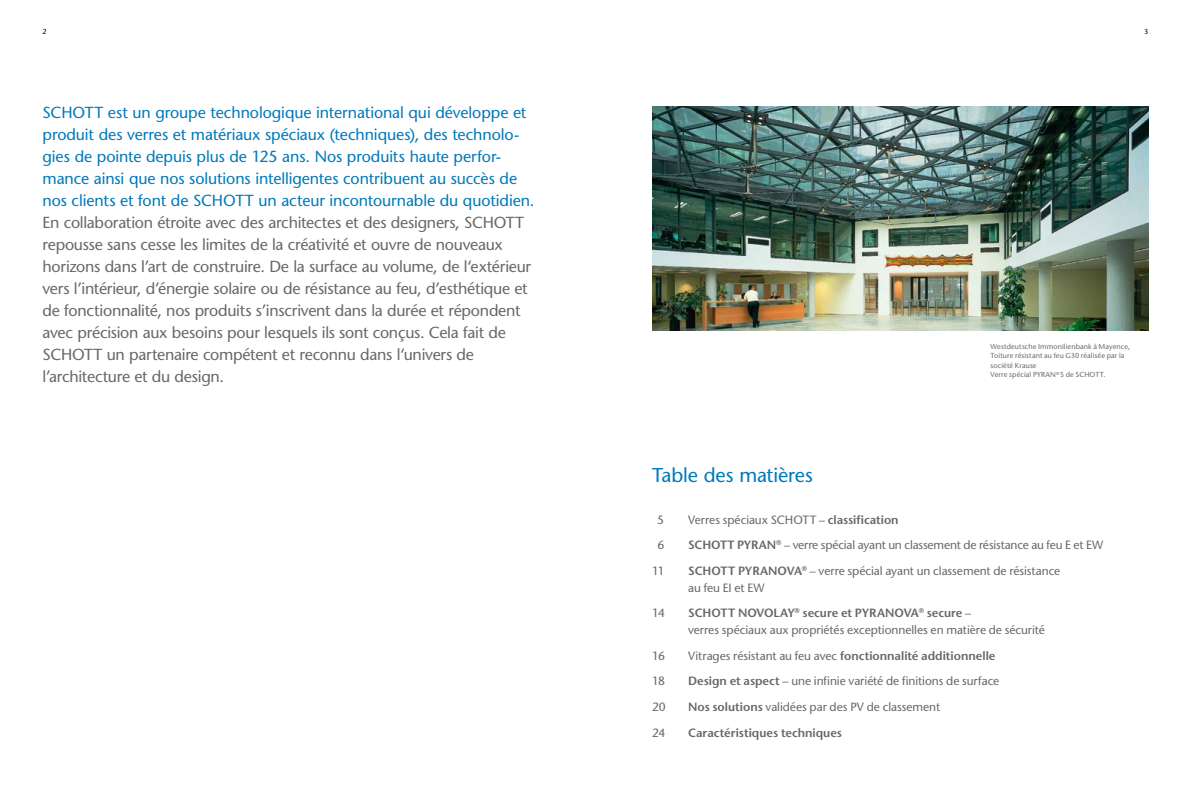
<style>
.page{position:relative;width:1191px;height:794px;background:#fff}
.page>*{position:absolute;margin:0;border:0;box-sizing:border-box;transform-origin:0 0}
.t1{font:500 20px "Stone Sans Std";letter-spacing:-.005em;color:#0079bb}
.t2{font:500 16px/22px "Stone Sans Std";letter-spacing:-.02em;color:#686867}
.t3{font:500 16px/22px "Stone Sans Std";letter-spacing:-.01em;color:#0079bb}
.t4{font:500 12px/17px "Stone Sans Std";letter-spacing:-.01em;color:#686867}
.t5{font:600 12px "Stone Sans Std";color:#686867}
.t6{font:500 7.2px/9.5px "Stone Sans Std";letter-spacing:.015em;color:#686867}
.t7{font:500 7.2px "Stone Sans Std";color:#000}
.s1{font-weight:600}
.s2{font-weight:500}
</style>
<div class="page">
<img style="left:652px;top:107px;width:496px;height:223px">
<p class="t7" style="left:43px;top:27px;width:6px">2</p>
<p class="t7" style="left:1144px;top:27px;width:6px">3</p>
<p class="t3" style="left:43px;top:102px;width:493px">SCHOTT est un groupe technologique international qui développe et produit des verres et matériaux spéciaux (techniques), des technolo&shy;gies de pointe depuis plus de 125 ans. Nos produits haute perfor&shy;mance ainsi que nos solutions intelligentes contribuent au succès de nos clients et font de SCHOTT un acteur incontournable du quotidien.</p>
<p class="t2" style="left:43px;top:212px;width:490px">En collaboration étroite avec des architectes et des designers, SCHOTT repousse sans cesse les limites de la créativité et ouvre de nouveaux horizons dans l’art de construire. De la surface au volume, de l‘extérieur vers l’intérieur, d’énergie solaire ou de résistance au feu, d’esthétique et de fonctionnalité, nos produits s’inscrivent dans la durée et répondent avec précision aux besoins pour lesquels ils sont conçus. Cela fait de SCHOTT un partenaire compétent et reconnu dans l‘univers de l’architecture et du design.</p>
<p class="t6" style="left:990px;top:341px;width:141px">Westdeutsche Immonilienbank à Mayence, Toiture résistant au feu G30 réalisée par la société Krause<br>Verre spécial PYRAN<sup>®</sup> S de SCHOTT.</p>
<p class="t1" style="left:652px;top:463px;width:162px">Table des matières</p>
<p class="t4" style="left:657px;top:511px;width:8px">5</p>
<p class="t4" style="left:688px;top:511px;width:212px">Verres spéciaux SCHOTT – <span class="s1">classification</span></p>
<p class="t4" style="left:657px;top:537px;width:8px">6</p>
<p class="t4" style="left:688px;top:537px;width:416px"><span class="s1">SCHOTT PYRAN</span><sup>®</sup> – verre spécial ayant un classement de résistance au feu E et EW</p>
<p class="t4" style="left:652px;top:562px;width:14px">11</p>
<p class="t4" style="left:688px;top:562px;width:373px"><span class="s1">SCHOTT PYRANOVA</span><sup>®</sup> – verre spécial ayant un classement de résistance au feu EI et EW</p>
<p class="t4" style="left:652px;top:605px;width:14px">14</p>
<p class="t4" style="left:688px;top:605px;width:358px"><span class="s1">SCHOTT NOVOLAY</span><sup>®</sup> <span class="s1">secure et PYRANOVA</span><sup>®</sup> <span class="s1">secure</span> –<br>verres spéciaux aux propriétés exceptionnelles en matière de sécurité</p>
<p class="t4" style="left:652px;top:647px;width:14px">16</p>
<p class="t5" style="left:688px;top:648px;width:309px"><span class="s2">Vitrages résistant au feu avec</span> fonctionnalité additionnelle</p>
<p class="t4" style="left:652px;top:673px;width:14px">18</p>
<p class="t4" style="left:688px;top:673px;width:312px"><span class="s1">Design et aspect</span> – une infinie variété de finitions de surface</p>
<p class="t4" style="left:652px;top:698px;width:15px">20</p>
<p class="t4" style="left:688px;top:698px;width:253px"><span class="s1">Nos solutions</span> validées par des PV de classement</p>
<p class="t4" style="left:652px;top:724px;width:15px">24</p>
<p class="t5" style="left:688px;top:725px;width:155px">Caractéristiques techniques</p>
</div>
